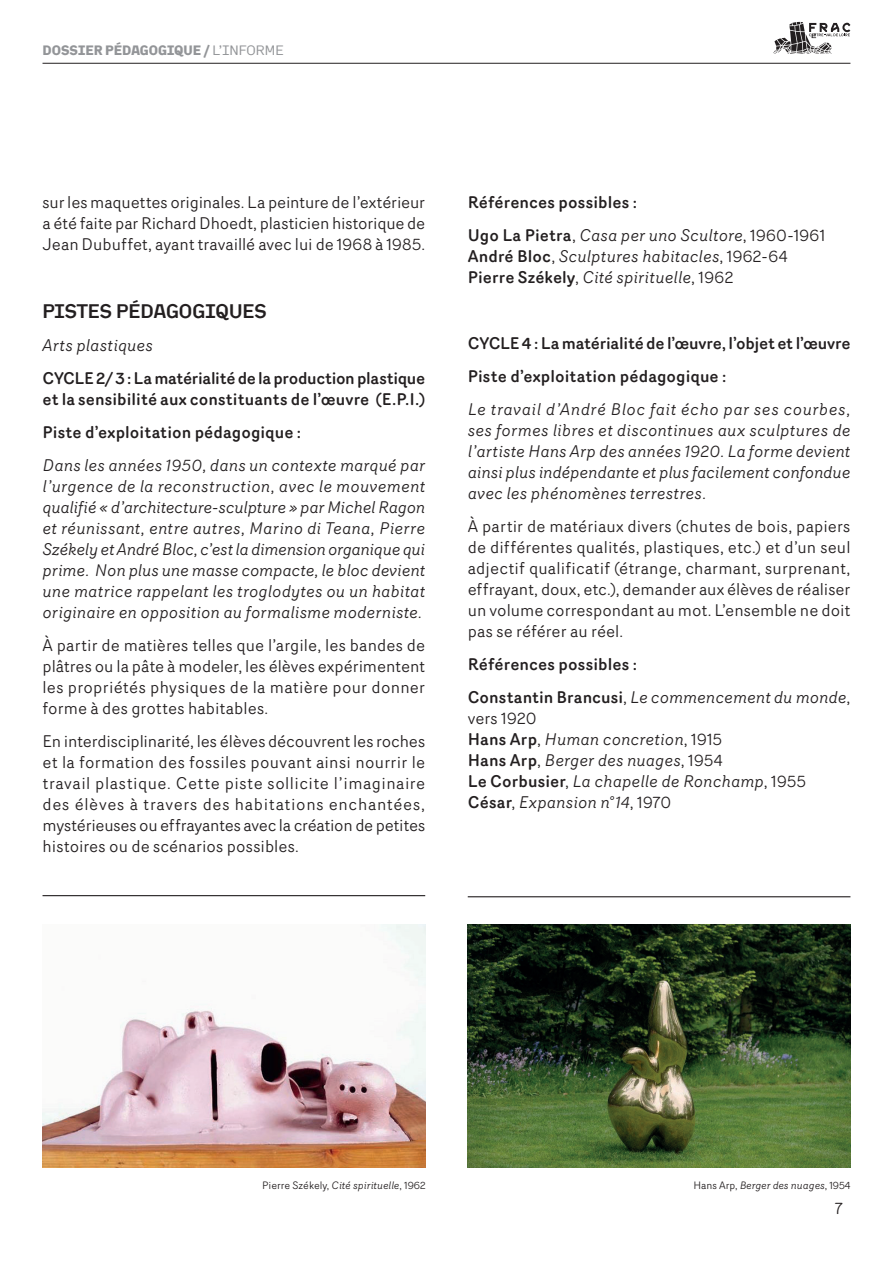
<style>
.page{position:relative;width:893px;height:1263px;background:#fff}
.page>*{position:absolute;margin:0;border:0;box-sizing:border-box;transform-origin:0 0}
.t1{font:500 19.5px "Kade";color:#231f20}
.t2{font:16.5px/21px "Router";color:#231f20;text-align:justify}
.t3{font:italic 16.5px/21px "Router";color:#231f20;text-align:justify}
.t4{font:500 16.5px/32.8px "Router";color:#231f20}
.t5{font:700 13.5px "Kade";color:#939598}
.t6{font:10.5px "Router";color:#231f20}
.t7{font:italic 10.5px "Router";color:#231f20}
.s1{font-weight:400}
.s2{font-weight:400;font-style:italic}
.s3{font-weight:500;font-style:normal}
.s4{font-style:normal}
.s5{font-style:italic}
</style>
<div class="page">
<hr style="left:43px;top:63px;width:807px;height:1px;background:#231f20">
<svg style="left:773px;top:22px;width:77px;height:32px"></svg>
<img style="left:43px;top:925px;width:382px;height:243px">
<img style="left:468px;top:925px;width:382px;height:243px">
<hr style="left:43px;top:895px;width:382px;height:1px;background:#231f20">
<hr style="left:468px;top:896px;width:382px;height:1px;background:#231f20">
<p class="t5" style="left:43px;top:41px;width:243px">DOSSIER PÉDAGOGIQUE / <span class="s1">L’INFORME</span></p>
<p class="t2" style="left:43px;top:191px;width:384px">sur les maquettes originales. La peinture de l’extérieur a été faite par Richard Dhoedt, plasticien historique de Jean Dubuffet, ayant travaillé avec lui de 1968 à 1985.</p>
<p class="t1" style="left:43px;top:299px;width:225px">PISTES PÉDAGOGIQUES</p>
<p class="t3" style="left:43px;top:334px;width:112px">Arts plastiques</p>
<p class="t4" style="left:43px;top:367px;width:384px;line-height:21px">CYCLE 2/ 3 : La matérialité de la production plastique et la sensibilité aux constituants de l’œuvre (E.P.I.)</p>
<p class="t4" style="left:43px;top:415px;width:260px">Piste d’exploitation pédagogique :</p>
<p class="t3" style="left:43px;top:454px;width:384px">Dans les années 1950, dans un contexte marqué par l’urgence de la reconstruction, avec le mouvement qualifié « d’architecture-sculpture » par Michel Ragon et réunissant, entre autres, Marino di Teana, Pierre Székely et André Bloc, c’est la dimension organique qui prime. Non plus une masse compacte, le bloc devient une matrice rappelant les troglodytes ou un habitat originaire en opposition au formalisme moderniste.</p>
<p class="t2" style="left:43px;top:634px;width:384px">À partir de matières telles que l’argile, les bandes de plâtres ou la pâte à modeler, les élèves expérimentent les propriétés physiques de la matière pour donner forme à des grottes habitables.</p>
<p class="t2" style="left:43px;top:730px;width:384px">En interdisciplinarité, les élèves découvrent les roches et la formation des fossiles pouvant ainsi nourrir le travail plastique. Cette piste sollicite l’imaginaire des élèves à travers des habitations enchantées, mystérieuses ou effrayantes avec la création de petites histoires ou de scénarios possibles.</p>
<p class="t4" style="left:468px;top:186px;width:359px">Références possibles :<br>Ugo La Pietra<span class="s1">,</span> <span class="s2">Casa per uno Scultore</span><span class="s1">, 1960-1961</span></p>
<p class="t3" style="left:468px;top:245px;width:321px"><span class="s3">André Bloc</span><span class="s4">,</span> Sculptures habitacles<span class="s4">, 1962-64<br></span><span class="s3">Pierre Székely</span><span class="s4">,</span> Cité spirituelle<span class="s4">, 1962</span></p>
<p class="t4" style="left:468px;top:326px;width:384px">CYCLE 4 : La matérialité de l’œuvre, l’objet et l’œuvre<br>Piste d’exploitation pédagogique :</p>
<p class="t3" style="left:468px;top:398px;width:384px">Le travail d’André Bloc fait écho par ses courbes, ses formes libres et discontinues aux sculptures de l’artiste Hans Arp des années 1920. La forme devient ainsi plus indépendante et plus facilement confondue avec les phénomènes terrestres.</p>
<p class="t2" style="left:468px;top:515px;width:384px">À partir de matériaux divers (chutes de bois, papiers de différentes qualités, plastiques, etc.) et d’un seul adjectif qualificatif (étrange, charmant, surprenant, effrayant, doux, etc.), demander aux élèves de réaliser un volume correspondant au mot. L’ensemble ne doit pas se référer au réel.</p>
<p class="t4" style="left:468px;top:647px;width:384px">Références possibles :<br>Constantin Brancusi<span class="s1">,</span> <span class="s2">Le commencement du monde</span><span class="s1">,</span></p>
<p class="t3" style="left:468px;top:707px;width:339px;text-align:left"><span class="s4">vers 1920<br></span><span class="s3">Hans Arp</span><span class="s4">,</span> Human concretion<span class="s4">, 1915<br></span><span class="s3">Hans Arp</span><span class="s4">,</span> Berger des nuages<span class="s4">, 1954<br></span><span class="s3">Le Corbusier</span><span class="s4">,</span> La chapelle de Ronchamp<span class="s4">, 1955<br></span><span class="s3">César</span><span class="s4">,</span> Expansion n°14<span class="s4">, 1970</span></p>
<p class="t6" style="left:262px;top:1177px;width:165px">Pierre Székely, <span class="s5">Cité spirituelle</span>, 1962</p>
<p class="t7" style="left:693px;top:1177px;width:159px"><span class="s4">Hans Arp,</span> Berger des nuages<span class="s4">, 1954</span></p>
<p class="t2" style="left:833px;top:1197px;width:13px">7</p>
</div>
